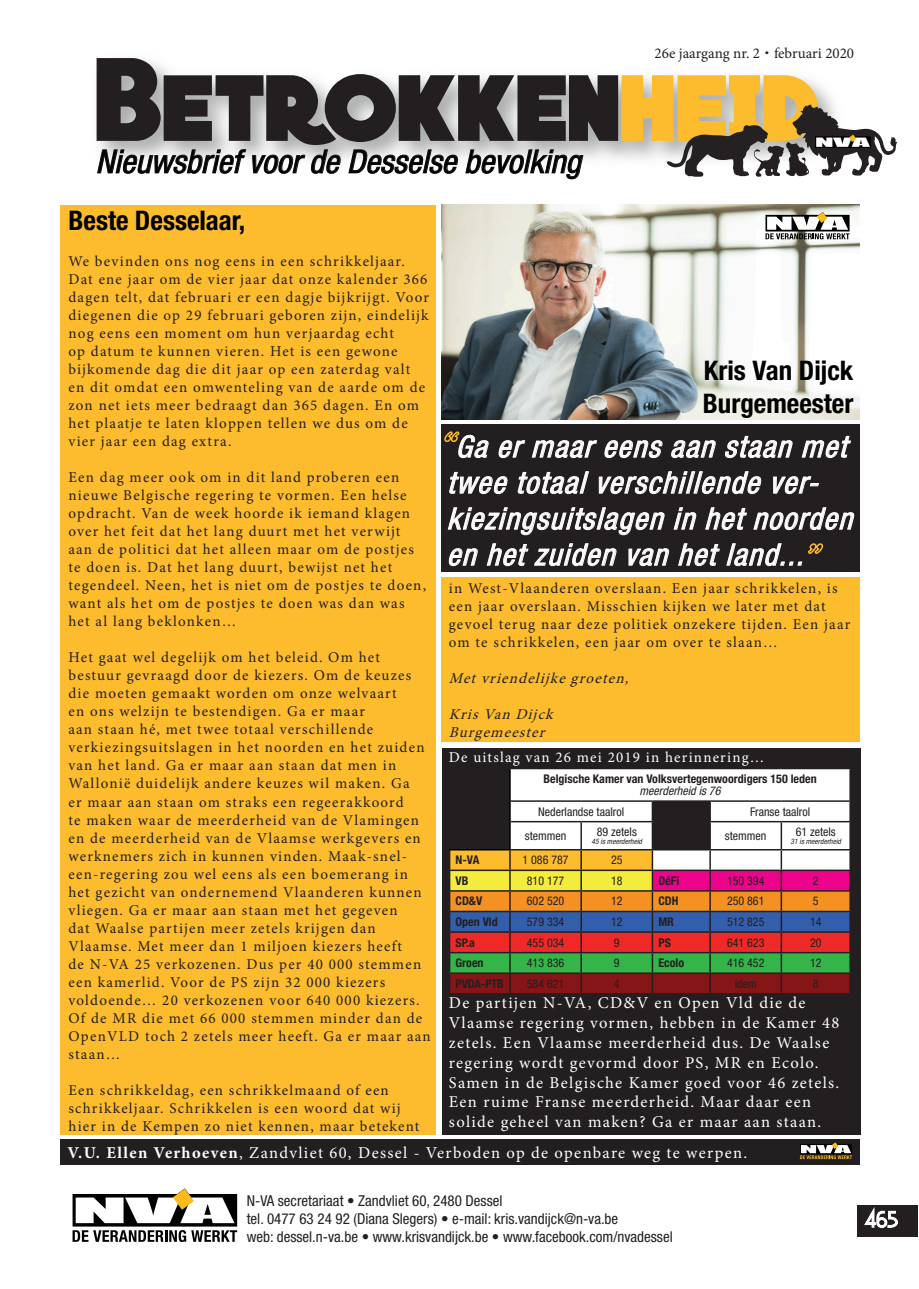
<style>
.page{position:relative;width:919px;height:1289px;background:#fff}
.page>*{position:absolute;margin:0;border:0;box-sizing:border-box;transform-origin:0 0}
.Titels{font:italic condensed 32.4px "Helvetica Neue LT Std";color:#000}
.Titels-2{font:italic condensed 30px/36px "Helvetica Neue LT Std";color:#fff}
.Titels-3{font:700 condensed 27px "Helvetica Neue LT Std";color:#000}
.Tekst{font:16.5px/19.8px "Minion Pro";letter-spacing:.08em;color:#fff}
.Tekst-2{font:15px/18px "Minion Pro";letter-spacing:.08em;color:#231f20}
.t1{font:condensed 15px/18px "Helvetica Neue LT Std";color:#231f20}
.Tekst-3{font:italic 15px "Minion Pro";color:#231f20}
.Tekst-4{font:15px "Minion Pro";letter-spacing:.08em;color:#fff}
.Tekst-5{font:15px "Minion Pro";color:#231f20}
.t2{font:condensed 12px "Helvetica Neue LT Std";color:#231f20}
.t3{font:700 condensed 12px "Helvetica Neue LT Std";color:#231f20}
.t4{font:italic condensed 12px "Helvetica Neue LT Std";color:#231f20}
.t5{font:italic condensed 7.5px "Helvetica Neue LT Std";color:#231f20}
.s1{font-family:"Nexa";font-weight:300}
.s2{font-weight:700}
</style>
<div class="page">
<div style="left:857px;top:1204px;width:61px;height:32px;background:#231f20"></div>
<svg style="left:862px;top:1204px;width:37px;height:25px"></svg>
<svg style="left:72px;top:1188px;width:165px;height:53px"></svg>
<div style="left:442px;top:747px;width:418px;height:387px;background:#231f20"></div>
<img style="left:441px;top:205px;width:418px;height:214px">
<svg style="left:97px;top:58px;width:799px;height:122px"></svg>
<img style="left:815px;top:135px;width:55px;height:12px">
<div style="left:60px;top:205px;width:375px;height:929px;background:#fdbb2e"></div>
<div style="left:60px;top:1139px;width:799px;height:25px;background:#231f20"></div>
<svg style="left:799px;top:1142px;width:53px;height:17px"></svg>
<svg style="left:765px;top:212px;width:84px;height:27px"></svg>
<div style="left:441px;top:577px;width:418px;height:165px;background:#fdbb2e"></div>
<div style="left:441px;top:424px;width:418px;height:148px;background:#231f20"></div>
<svg style="left:498px;top:440px;width:27px;height:18px"></svg>
<svg style="left:531px;top:440px;width:66px;height:18px"></svg>
<svg style="left:604px;top:440px;width:58px;height:18px"></svg>
<svg style="left:671px;top:440px;width:45px;height:18px"></svg>
<svg style="left:725px;top:436px;width:68px;height:22px"></svg>
<svg style="left:801px;top:436px;width:50px;height:22px"></svg>
<svg style="left:449px;top:472px;width:59px;height:22px"></svg>
<svg style="left:517px;top:471px;width:72px;height:23px"></svg>
<svg style="left:598px;top:471px;width:163px;height:23px"></svg>
<svg style="left:773px;top:476px;width:46px;height:18px"></svg>
<svg style="left:447px;top:507px;width:218px;height:28px"></svg>
<svg style="left:673px;top:507px;width:23px;height:23px"></svg>
<svg style="left:705px;top:507px;width:42px;height:23px"></svg>
<svg style="left:753px;top:507px;width:101px;height:23px"></svg>
<svg style="left:448px;top:548px;width:30px;height:18px"></svg>
<svg style="left:486px;top:543px;width:42px;height:23px"></svg>
<svg style="left:534px;top:543px;width:83px;height:23px"></svg>
<svg style="left:628px;top:548px;width:41px;height:18px"></svg>
<svg style="left:678px;top:543px;width:42px;height:23px"></svg>
<svg style="left:726px;top:543px;width:76px;height:23px"></svg>
<svg style="left:444px;top:431px;width:45px;height:27px"></svg>
<svg style="left:808px;top:543px;width:16px;height:11px"></svg>
<svg style="left:449px;top:768px;width:401px;height:225px"></svg>
<hr style="left:449px;top:849px;width:61px;height:1px;background:#000">
<p class="Titels" style="left:96px;top:143px;width:486px">Nieuwsbrief voor de Desselse bevolking</p>
<p class="Tekst-5" style="left:654px;top:43px;width:201px">26e jaargang nr. 2 <span class="s1">•</span> februari 2020</p>
<p class="Titels-3" style="left:68px;top:204px;width:178px">Beste Desselaar,</p>
<p class="Tekst-2" style="left:68px;top:252px;width:362px">We bevinden ons nog eens in een schrikkeljaar.<br>Dat ene jaar om de vier jaar dat onze kalender 366 dagen telt, dat februari er een dagje bijkrijgt. Voor diegenen die op 29 februari geboren zijn, eindelijk nog eens een moment om hun verjaardag echt<br>op datum te kunnen vieren. Het is een gewone bijkomende dag die dit jaar op een zaterdag valt en dit omdat een omwenteling van de aarde om de zon net iets meer bedraagt dan 365 dagen. En om het plaatje te laten kloppen tellen we dus om de vier jaar een dag extra.</p>
<p class="Tekst-2" style="left:68px;top:468px;width:359px">Een dag meer ook om in dit land proberen een nieuwe Belgische regering te vormen. Een helse opdracht. Van de week hoorde ik iemand klagen over het feit dat het lang duurt met het verwijt aan de politici dat het alleen maar om de postjes te doen is. Dat het lang duurt, bewijst net het tegendeel. Neen, het is niet om de postjes te doen, want als het om de postjes te doen was dan was het al lang beklonken…</p>
<p class="Tekst-2" style="left:68px;top:648px;width:364px">Het gaat wel degelijk om het beleid. Om het bestuur gevraagd door de kiezers. Om de keuzes die moeten gemaakt worden om onze welvaart<br>en ons welzijn te bestendigen. Ga er maar<br>aan staan hé, met twee totaal verschillende verkiezingsuitslagen in het noorden en het zuiden van het land. Ga er maar aan staan dat men in Wallonië duidelijk andere keuzes wil maken. Ga<br>er maar aan staan om straks een regeerakkoord<br>te maken waar de meerderheid van de Vlamingen en de meerderheid van de Vlaamse werkgevers en werknemers zich in kunnen vinden. Maak-snel&shy;een-regering zou wel eens als een boemerang in het gezicht van ondernemend Vlaanderen kunnen vliegen. Ga er maar aan staan met het gegeven<br>dat Waalse partijen meer zetels krijgen dan Vlaamse. Met meer dan 1 miljoen kiezers heeft<br>de N-VA 25 verkozenen. Dus per 40 000 stemmen een kamerlid. Voor de PS zijn 32 000 kiezers voldoende… 20 verkozenen voor 640 000 kiezers.<br>Of de MR die met 66 000 stemmen minder dan de OpenVLD toch 2 zetels meer heeft. Ga er maar aan staan…</p>
<p class="Tekst-2" style="left:68px;top:1080px;width:352px">Een schrikkeldag, een schrikkelmaand of een schrikkeljaar. Schrikkelen is een woord dat wij hier in de Kempen zo niet kennen, maar betekent</p>
<p class="Tekst" style="left:67px;top:1142px;width:681px"><span class="s2">V.U. Ellen Verhoeven</span>, Zandvliet 60, Dessel - Verboden op de openbare weg te werpen.</p>
<p class="Titels-3" style="left:704px;top:354px;width:151px">Kris Van Dijck</p>
<p class="Titels-3" style="left:703px;top:386px;width:152px">Burgemeester</p>
<p class="Titels-2" style="left:446px;top:428px;width:416px">Ga ermaareensaan staan met twee totaalverschillende ver&shy;kiezingsuitslagen in hetnoorden en hetzuiden van hetland...</p>
<p class="Tekst-2" style="left:449px;top:579px;width:403px">in West-Vlaanderen overslaan. Een jaar schrikkelen, is een jaar overslaan. Misschien kijken we later met dat gevoel terug naar deze politiek onzekere tijden. Een jaar om te schrikkelen, een jaar om over te slaan…</p>
<p class="Tekst-3" style="left:449px;top:668px;width:186px">Metvriendelijkegroeten,</p>
<p class="Tekst-3" style="left:449px;top:704px;width:111px">KrisVan Dij ck</p>
<p class="Tekst-3" style="left:449px;top:722px;width:102px">Burgemeester</p>
<p class="Tekst-4" style="left:449px;top:747px;width:317px">De uitslag van 26 mei 2019 in herinnering…</p>
<p class="t3" style="left:543px;top:771px;width:275px">Belgische Kamer van Volksvertegenwoordigers 150 leden</p>
<p class="t4" style="left:639px;top:784px;width:82px">meerderheid is 76</p>
<p class="t2" style="left:538px;top:804px;width:87px">Nederlandse taalrol</p>
<p class="t2" style="left:750px;top:804px;width:62px">Franse taalrol</p>
<p class="t2" style="left:524px;top:828px;width:43px">stemmen</p>
<p class="t2" style="left:596px;top:825px;width:42px">89 zetels</p>
<p class="t5" style="left:591px;top:836px;width:52px">45 is meerderheid</p>
<p class="t2" style="left:725px;top:828px;width:43px">stemmen</p>
<p class="t2" style="left:795px;top:825px;width:42px">61 zetels</p>
<p class="t5" style="left:790px;top:836px;width:52px">31 is meerderheid</p>
<p class="t3" style="left:455px;top:852px;width:25px">N-VA</p>
<p class="t2" style="left:522px;top:853px;width:48px">1 086 787</p>
<p class="t2" style="left:611px;top:853px;width:13px">25</p>
<p class="t3" style="left:455px;top:873px;width:14px">VB</p>
<p class="t2" style="left:527px;top:873px;width:39px">810 177</p>
<p class="t2" style="left:611px;top:873px;width:13px">18</p>
<p class="t3" style="left:658px;top:873px;width:22px">DéFi</p>
<p class="t2" style="left:727px;top:873px;width:39px">150 394</p>
<p class="t2" style="left:812px;top:873px;width:7px">2</p>
<p class="t3" style="left:455px;top:894px;width:28px">CD&amp;V</p>
<p class="t2" style="left:527px;top:894px;width:39px">602 520</p>
<p class="t2" style="left:611px;top:894px;width:13px">12</p>
<p class="t3" style="left:658px;top:894px;width:22px">CDH</p>
<p class="t2" style="left:727px;top:894px;width:39px">250 861</p>
<p class="t2" style="left:812px;top:894px;width:7px">5</p>
<p class="t3" style="left:455px;top:914px;width:44px">Open Vld</p>
<p class="t2" style="left:527px;top:914px;width:39px">579 334</p>
<p class="t2" style="left:611px;top:914px;width:13px">12</p>
<p class="t3" style="left:658px;top:914px;width:17px">MR</p>
<p class="t2" style="left:727px;top:914px;width:39px">512 825</p>
<p class="t2" style="left:809px;top:914px;width:13px">14</p>
<p class="t3" style="left:455px;top:935px;width:21px">SP.a</p>
<p class="t2" style="left:527px;top:935px;width:39px">455 034</p>
<p class="t2" style="left:614px;top:935px;width:7px">9</p>
<p class="t3" style="left:658px;top:935px;width:14px">PS</p>
<p class="t2" style="left:727px;top:935px;width:39px">641 623</p>
<p class="t2" style="left:809px;top:935px;width:13px">20</p>
<p class="t3" style="left:455px;top:955px;width:29px">Groen</p>
<p class="t2" style="left:527px;top:956px;width:39px">413 836</p>
<p class="t2" style="left:614px;top:956px;width:7px">9</p>
<p class="t3" style="left:658px;top:955px;width:27px">Ecolo</p>
<p class="t2" style="left:727px;top:956px;width:39px">416 452</p>
<p class="t2" style="left:809px;top:956px;width:13px">12</p>
<p class="t3" style="left:455px;top:976px;width:50px">PVDA-PTB</p>
<p class="t2" style="left:527px;top:976px;width:39px">584 621</p>
<p class="t2" style="left:614px;top:976px;width:7px">4</p>
<p class="t2" style="left:734px;top:976px;width:23px">idem</p>
<p class="t2" style="left:812px;top:976px;width:7px">8</p>
<p class="Tekst" style="left:449px;top:993px;width:392px">De partijen N-VA, CD&amp;V en Open Vld die de Vlaamse regering vormen, hebben in de Kamer 48 zetels. Een Vlaamse meerderheid dus. De Waalse regering wordt gevormd door PS, MR en Ecolo.<br>Samen in de Belgische Kamer goed voor 46 zetels.<br>Een ruime Franse meerderheid. Maar daar een solide geheel van maken? Ga er maar aan staan.</p>
<p class="t1" style="left:247px;top:1191px;width:427px">N-VA secretariaat • Zandvliet 60, 2480 Dessel<br>tel. 0477 63 24 92 (Diana Slegers) • e-mail: kris.vandijck@n-va.be<br>web: dessel.n-va.be • www.krisvandijck.be • www.facebook.com/nvadessel</p>
</div>
